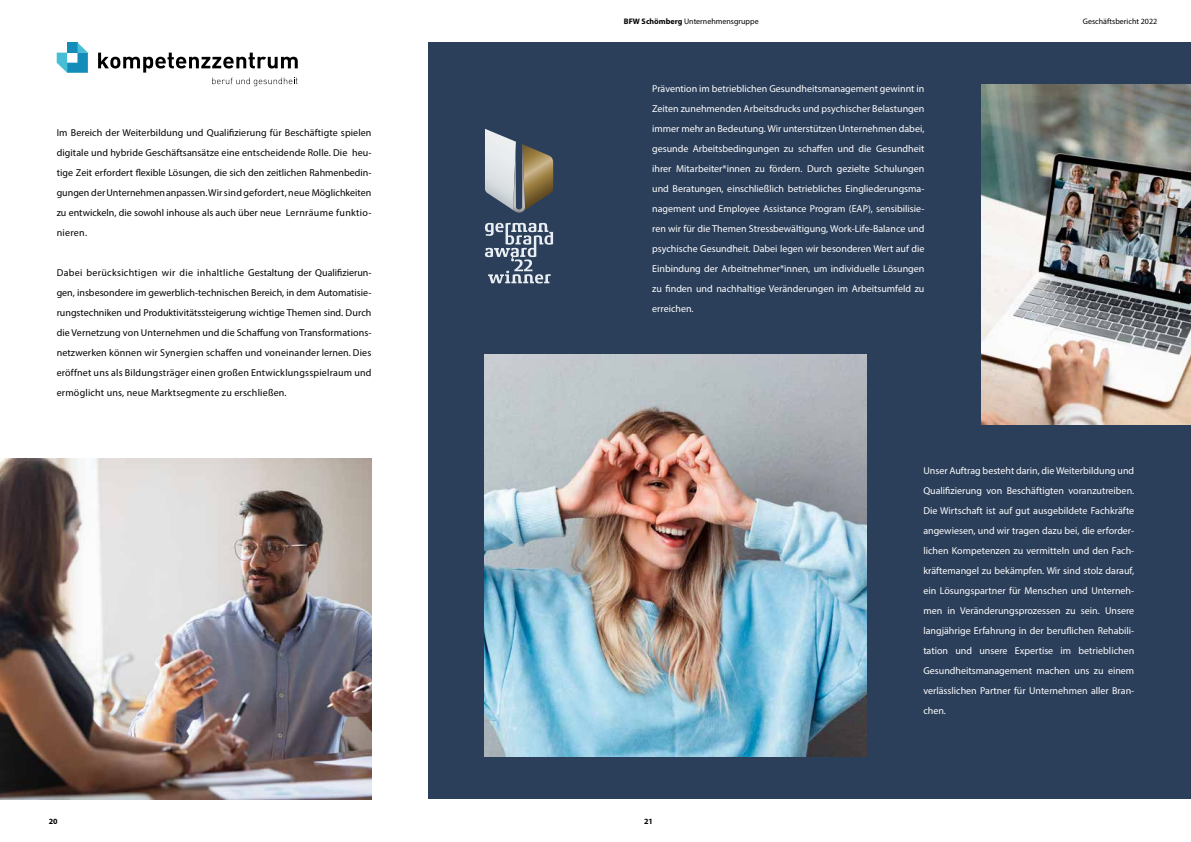
<style>
.page{position:relative;width:1191px;height:842px;background:#fff}
.page>*{position:absolute;margin:0;border:0;box-sizing:border-box;transform-origin:0 0}
.t1{font:10px/20px "Myriad Pro";color:#fff;text-align:justify}
.t2{font:10px/20px "Myriad Pro";letter-spacing:.02em;color:#000;text-align:justify}
.t3{font:8px "Myriad Pro";color:#000}
.t4{font:700 8px "Myriad Pro";color:#000}
.s1{font-weight:700}
</style>
<div class="page">
<div style="left:428px;top:43px;width:763px;height:756px;background:#2b3e5a"></div>
<img style="left:485px;top:354px;width:382px;height:403px">
<img style="left:981px;top:84px;width:210px;height:340px">
<svg style="left:57px;top:43px;width:31px;height:30px"></svg>
<svg style="left:98px;top:53px;width:200px;height:33px"></svg>
<img style="left:0;top:459px;width:371px;height:340px">
<svg style="left:485px;top:223px;width:68px;height:60px"></svg>
<svg style="left:485px;top:129px;width:68px;height:84px"></svg>
<p class="t2" style="left:57px;top:123px;width:316px">Im Bereich der Weiterbildung und Qualifizierung für Beschäftigte spielen digitale und hybride Geschäftsansätze eine entscheidende Rolle. Die heu&shy;tige Zeit erfordert flexible Lösungen, die sich den zeitlichen Rahmenbedin&shy;gungen der Unternehmen anpassen. Wir sind gefordert, neue Möglichkeiten zu entwickeln, die sowohl inhouse als auch über neue Lernräume funktio&shy;nieren.</p>
<p class="t2" style="left:57px;top:263px;width:316px">Dabei berücksichtigen wir die inhaltliche Gestaltung der Qualifizierun&shy;gen, insbesondere im gewerblich-technischen Bereich, in dem Automatisie&shy;rungstechniken und Produktivitätssteigerung wichtige Themen sind. Durch die Vernetzung von Unternehmen und die Schaffung von Transformations&shy;netzwerken können wir Synergien schaffen und voneinander lernen. Dies eröffnet uns als Bildungsträger einen großen Entwicklungsspielraum und ermöglicht uns, neue Marktsegmente zu erschließen.</p>
<p class="t3" style="left:624px;top:17px;width:136px"><span class="s1">BFW Schömberg</span> Unternehmensgruppe</p>
<p class="t3" style="left:1082px;top:17px;width:76px">Geschäftsbericht 2022</p>
<p class="t1" style="left:652px;top:78px;width:274px">Prävention im betrieblichen Gesundheitsmanagement gewinnt in Zeiten zunehmenden Arbeitsdrucks und psychischer Belastungen immer mehr an Bedeutung. Wir unterstützen Unternehmen dabei, gesunde Arbeitsbedingungen zu schaffen und die Gesundheit ihrer Mitarbeiter*innen zu fördern. Durch gezielte Schulungen und Beratungen, einschließlich betriebliches Eingliederungsma&shy;nagement und Employee Assistance Program (EAP), sensibilisie&shy;ren wir für die Themen Stressbewältigung, Work-Life-Balance und psychische Gesundheit. Dabei legen wir besonderen Wert auf die Einbindung der Arbeitnehmer*innen, um individuelle Lösungen zu finden und nachhaltige Veränderungen im Arbeitsumfeld zu erreichen.</p>
<p class="t1" style="left:923px;top:461px;width:212px">Unser Auftrag besteht darin, die Weiterbildung und Qualifizierung von Beschäftigten voranzutreiben.<br>Die Wirtschaft ist auf gut ausgebildete Fachkräfte angewiesen, und wir tragen dazu bei, die erforder&shy;lichen Kompetenzen zu vermitteln und den Fach&shy;kräftemangel zu bekämpfen. Wir sind stolz darauf, ein Lösungspartner für Menschen und Unterneh&shy;men in Veränderungsprozessen zu sein. Unsere langjährige Erfahrung in der beruflichen Rehabili&shy;tation und unsere Expertise im betrieblichen Gesundheitsmanagement machen uns zu einem verlässlichen Partner für Unternehmen aller Bran&shy;chen.</p>
<p class="t4" style="left:49px;top:816px;width:10px">20</p>
<p class="t4" style="left:644px;top:816px;width:10px">21</p>
</div>
